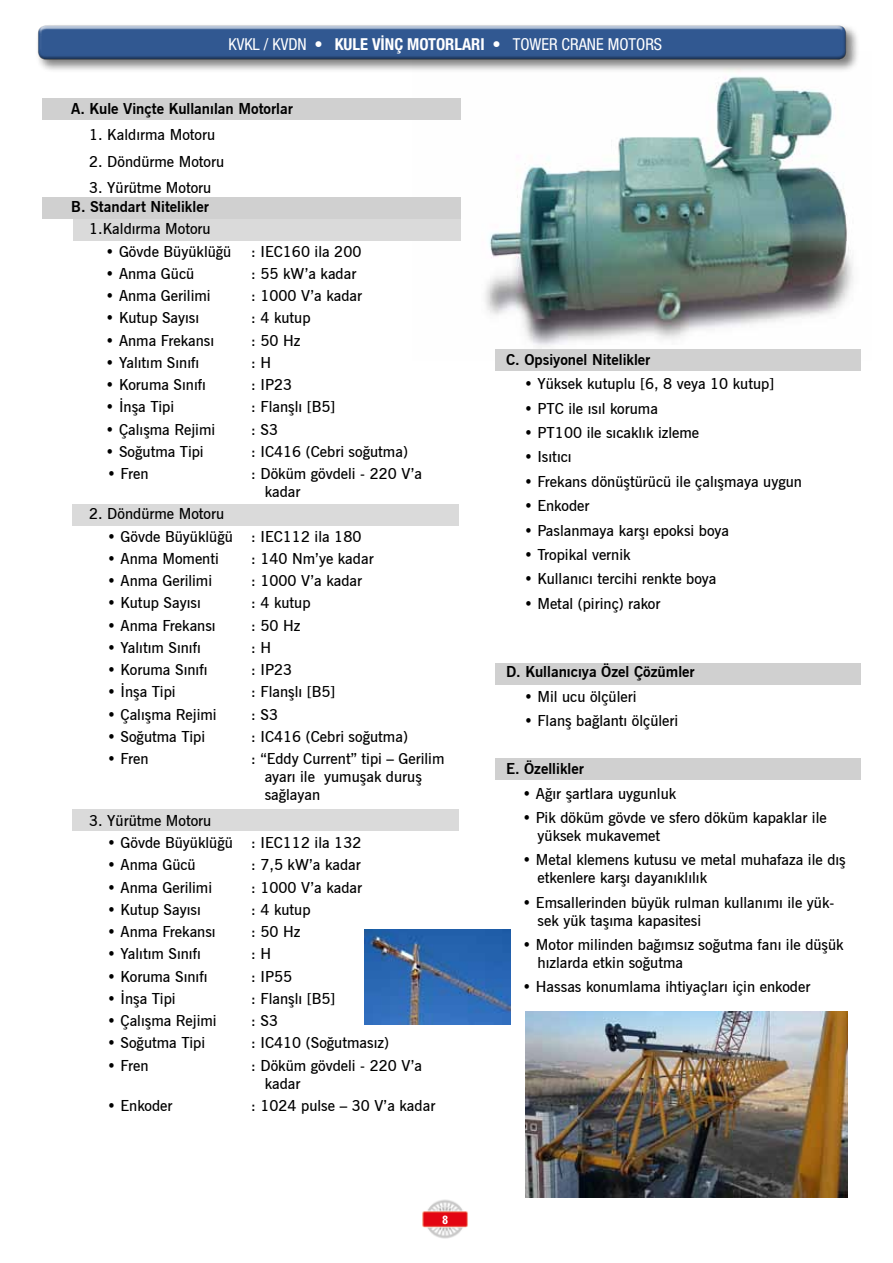
<style>
.page{position:relative;width:893px;height:1263px;background:#fff}
.page>*{position:absolute;margin:0;border:0;box-sizing:border-box;transform-origin:0 0}
.t1{font:condensed 16.5px "Helvetica Neue LT Pro";color:#fff}
.t2{font:600 15px/18px "News Gothic BT";color:#000}
.t3{font:700 15px "News Gothic BT";color:#000}
.t4{font:12px "Gothic 720 BT Bold B";color:#fff}
.s1{font-weight:700}
</style>
<div class="page">
<div style="left:495px;top:758px;width:366px;height:21px;background:#d0d0d0"></div>
<img style="left:412px;top:76px;width:449px;height:274px">
<div style="left:42px;top:98px;width:418px;height:22px;background:#d0d0d0"></div>
<div style="left:495px;top:350px;width:366px;height:21px;background:#d0d0d0"></div>
<div style="left:495px;top:663px;width:366px;height:22px;background:#d0d0d0"></div>
<div style="left:42px;top:197px;width:418px;height:21px;background:#d0d0d0"></div>
<div style="left:36px;top:23px;width:824px;height:51px;background:#000;opacity:.5"></div>
<div style="left:38px;top:23px;width:810px;height:29px;background:#fff;opacity:.75"></div>
<div style="left:38px;top:26px;width:810px;height:35px;background:#000;opacity:.75"></div>
<img style="left:364px;top:929px;width:147px;height:96px">
<img style="left:422px;top:1199px;width:46px;height:40px">
<div style="left:73px;top:219px;width:387px;height:21px;background:#dadada"></div>
<img style="left:526px;top:1011px;width:321px;height:187px">
<div style="left:72px;top:504px;width:387px;height:21px;background:#dadada"></div>
<div style="left:72px;top:810px;width:387px;height:21px;background:#dadada"></div>
<p class="t1" style="left:229px;top:35px;width:435px">KVKL / KVDN <span class="s1">• KULE VİNÇ MOTORLARI •</span> TOWER CRANE MOTORS</p>
<p class="t3" style="left:71px;top:99px;width:223px">A. Kule Vinçte Kullanılan Motorlar</p>
<p class="t2" style="left:89px;top:126px;width:128px">1. Kaldırma Motoru</p>
<p class="t2" style="left:89px;top:152px;width:137px">2. Döndürme Motoru</p>
<p class="t2" style="left:89px;top:179px;width:124px">3. Yürütme Motoru</p>
<p class="t3" style="left:71px;top:198px;width:139px">B. Standart Nitelikler</p>
<p class="t2" style="left:89px;top:220px;width:123px">1.Kaldırma Motoru</p>
<p class="t2" style="left:106px;top:242px;width:127px">• Gövde Büyüklüğü</p>
<p class="t2" style="left:251px;top:242px;width:112px">: IEC160 ila 200</p>
<p class="t2" style="left:106px;top:264px;width:90px">• Anma Gücü</p>
<p class="t2" style="left:251px;top:264px;width:107px">: 55 kW’a kadar</p>
<p class="t2" style="left:106px;top:287px;width:107px">• Anma Gerilimi</p>
<p class="t2" style="left:251px;top:287px;width:113px">: 1000 V’a kadar</p>
<p class="t2" style="left:106px;top:309px;width:95px">• Kutup Sayısı</p>
<p class="t2" style="left:251px;top:309px;width:61px">: 4 kutup</p>
<p class="t2" style="left:106px;top:331px;width:110px">• Anma Frekansı</p>
<p class="t2" style="left:251px;top:331px;width:51px">: 50 Hz</p>
<p class="t2" style="left:106px;top:353px;width:95px">• Yalıtım Sınıfı</p>
<p class="t2" style="left:251px;top:353px;width:21px">: H</p>
<p class="t2" style="left:106px;top:376px;width:102px">• Koruma Sınıfı</p>
<p class="t2" style="left:251px;top:376px;width:43px">: IP23</p>
<p class="t2" style="left:106px;top:398px;width:70px">• İnşa Tipi</p>
<p class="t2" style="left:251px;top:398px;width:86px">: Flanşlı [B5]</p>
<p class="t2" style="left:106px;top:420px;width:111px">• Çalışma Rejimi</p>
<p class="t2" style="left:251px;top:420px;width:28px">: S3</p>
<p class="t2" style="left:106px;top:442px;width:100px">• Soğutma Tipi</p>
<p class="t2" style="left:251px;top:442px;width:158px">: IC416 (Cebri soğutma)</p>
<p class="t2" style="left:107px;top:465px;width:43px">• Fren</p>
<p class="t2" style="left:265px;top:465px;width:159px;text-indent:-14px">: Döküm gövdeli - 220 V’a kadar</p>
<p class="t2" style="left:89px;top:505px;width:137px">2. Döndürme Motoru</p>
<p class="t2" style="left:107px;top:527px;width:256px">• Gövde Büyüklüğü : IEC112 ila 180</p>
<p class="t2" style="left:107px;top:549px;width:113px">• Anma Momenti</p>
<p class="t2" style="left:251px;top:549px;width:124px">: 140 Nm’ye kadar</p>
<p class="t2" style="left:107px;top:572px;width:106px">• Anma Gerilimi</p>
<p class="t2" style="left:251px;top:572px;width:113px">: 1000 V’a kadar</p>
<p class="t2" style="left:107px;top:594px;width:95px">• Kutup Sayısı</p>
<p class="t2" style="left:251px;top:594px;width:61px">: 4 kutup</p>
<p class="t2" style="left:107px;top:616px;width:110px">• Anma Frekansı</p>
<p class="t2" style="left:251px;top:616px;width:51px">: 50 Hz</p>
<p class="t2" style="left:107px;top:638px;width:95px">• Yalıtım Sınıfı</p>
<p class="t2" style="left:251px;top:638px;width:21px">: H</p>
<p class="t2" style="left:107px;top:660px;width:102px">• Koruma Sınıfı</p>
<p class="t2" style="left:251px;top:660px;width:43px">: IP23</p>
<p class="t2" style="left:107px;top:683px;width:70px">• İnşa Tipi</p>
<p class="t2" style="left:251px;top:683px;width:86px">: Flanşlı [B5]</p>
<p class="t2" style="left:107px;top:705px;width:111px">• Çalışma Rejimi</p>
<p class="t2" style="left:251px;top:705px;width:28px">: S3</p>
<p class="t2" style="left:107px;top:727px;width:100px">• Soğutma Tipi</p>
<p class="t2" style="left:251px;top:727px;width:158px">: IC416 (Cebri soğutma)</p>
<p class="t2" style="left:107px;top:749px;width:43px">• Fren</p>
<p class="t2" style="left:265px;top:749px;width:181px;text-indent:-14px">: “Eddy Current” tipi – Gerilim ayarı ile yumuşak duruş sağlayan</p>
<p class="t2" style="left:89px;top:811px;width:124px">3. Yürütme Motoru</p>
<p class="t2" style="left:107px;top:834px;width:256px">• Gövde Büyüklüğü : IEC112 ila 132</p>
<p class="t2" style="left:107px;top:856px;width:90px">• Anma Gücü</p>
<p class="t2" style="left:251px;top:856px;width:111px">: 7,5 kW’a kadar</p>
<p class="t2" style="left:107px;top:878px;width:106px">• Anma Gerilimi</p>
<p class="t2" style="left:251px;top:878px;width:113px">: 1000 V’a kadar</p>
<p class="t2" style="left:107px;top:900px;width:95px">• Kutup Sayısı</p>
<p class="t2" style="left:251px;top:900px;width:61px">: 4 kutup</p>
<p class="t2" style="left:107px;top:923px;width:110px">• Anma Frekansı</p>
<p class="t2" style="left:251px;top:923px;width:51px">: 50 Hz</p>
<p class="t2" style="left:107px;top:945px;width:95px">• Yalıtım Sınıfı</p>
<p class="t2" style="left:251px;top:945px;width:21px">: H</p>
<p class="t2" style="left:107px;top:967px;width:102px">• Koruma Sınıfı</p>
<p class="t2" style="left:251px;top:967px;width:43px">: IP55</p>
<p class="t2" style="left:107px;top:989px;width:70px">• İnşa Tipi</p>
<p class="t2" style="left:251px;top:989px;width:86px">: Flanşlı [B5]</p>
<p class="t2" style="left:107px;top:1012px;width:111px">• Çalışma Rejimi</p>
<p class="t2" style="left:251px;top:1012px;width:28px">: S3</p>
<p class="t2" style="left:107px;top:1034px;width:100px">• Soğutma Tipi</p>
<p class="t2" style="left:251px;top:1034px;width:139px">: IC410 (Soğutmasız)</p>
<p class="t2" style="left:107px;top:1056px;width:43px">• Fren</p>
<p class="t2" style="left:265px;top:1056px;width:159px;text-indent:-14px">: Döküm gövdeli - 220 V’a kadar</p>
<p class="t2" style="left:107px;top:1096px;width:67px">• Enkoder</p>
<p class="t2" style="left:251px;top:1096px;width:186px">: 1024 pulse – 30 V’a kadar</p>
<p class="t4" style="left:442px;top:1212px;width:8px">8</p>
<p class="t3" style="left:506px;top:350px;width:146px">C. Opsiyonel Nitelikler</p>
<p class="t2" style="left:524px;top:375px;width:252px">• Yüksek kutuplu [6, 8 veya 10 kutup]</p>
<p class="t2" style="left:524px;top:399px;width:135px">• PTC ile ısıl koruma</p>
<p class="t2" style="left:524px;top:424px;width:177px">• PT100 ile sıcaklık izleme</p>
<p class="t2" style="left:524px;top:448px;width:49px">• Isıtıcı</p>
<p class="t2" style="left:524px;top:472px;width:280px">• Frekans dönüştürücü ile çalışmaya uygun</p>
<p class="t2" style="left:524px;top:497px;width:67px">• Enkoder</p>
<p class="t2" style="left:524px;top:521px;width:207px">• Paslanmaya karşı epoksi boya</p>
<p class="t2" style="left:524px;top:545px;width:108px">• Tropikal vernik</p>
<p class="t2" style="left:524px;top:570px;width:194px">• Kullanıcı tercihi renkte boya</p>
<p class="t2" style="left:524px;top:594px;width:138px">• Metal (pirinç) rakor</p>
<p class="t3" style="left:506px;top:663px;width:190px">D. Kullanıcıya Özel Çözümler</p>
<p class="t2" style="left:524px;top:687px;width:114px">• Mil ucu ölçüleri</p>
<p class="t2" style="left:524px;top:711px;width:156px">• Flanş bağlantı ölçüleri</p>
<p class="t3" style="left:506px;top:760px;width:79px">E. Özellikler</p>
<p class="t2" style="left:522px;top:784px;width:155px">• Ağır şartlara uygunluk</p>
<p class="t2" style="left:537px;top:808px;width:291px;text-indent:-15px">• Pik döküm gövde ve sfero döküm kapaklar ile yüksek mukavemet</p>
<p class="t2" style="left:537px;top:851px;width:310px;text-indent:-15px">• Metal klemens kutusu ve metal muhafaza ile dış etkenlere karşı dayanıklılık</p>
<p class="t2" style="left:537px;top:893px;width:298px;text-indent:-15px">• Emsallerinden büyük rulman kullanımı ile yük&shy;sek yük taşıma kapasitesi</p>
<p class="t2" style="left:537px;top:936px;width:308px;text-indent:-15px">• Motor milinden bağımsız soğutma fanı ile düşük hızlarda etkin soğutma</p>
<p class="t2" style="left:522px;top:978px;width:289px">• Hassas konumlama ihtiyaçları için enkoder</p>
</div>
